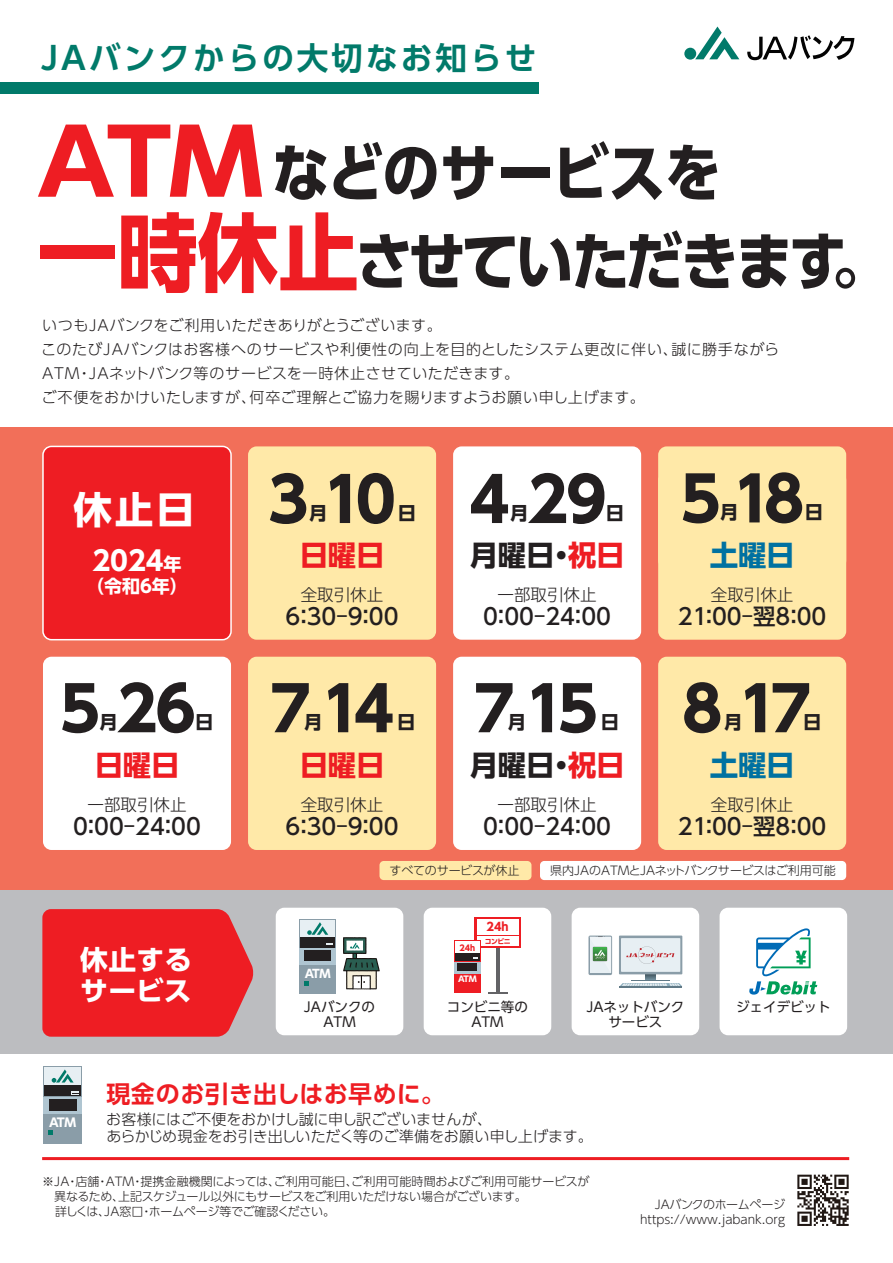
<style>
.page{position:relative;width:893px;height:1263px;background:#fff}
.page>*{position:absolute;margin:0;border:0;box-sizing:border-box;transform-origin:0 0}
.t1{font:700 62.85px/88.3px "UD Shin Go Pro";letter-spacing:-.045em;color:#231f20;scale:.91 1}
.t2{font:700 61.05px "UD Shin Go Pro";letter-spacing:-.08em;color:#231f20}
.t3{font:700 37.5px "UD Shin Go Pro";color:#fff}
.t4{font:700 31.5px "UD Shin Go Pro De";letter-spacing:.1em;color:#017a6a}
.t5{font:700 28.5px "UD Shin Go Pro";letter-spacing:-.015em;color:#231f20}
.t6{font:700 28.5px "UD Shin Go Pro";letter-spacing:-.015em;color:#ee1d23}
.t7{font:700 28.5px "UD Shin Go Pro";letter-spacing:-.01em;color:#0071a1}
.t8{font:700 27px/31px "UD Shin Go Pro";letter-spacing:.005em;color:#fff}
.t9{font:700 24px "UD Shin Go Pro De";letter-spacing:.015em;color:#ee1d23}
.t10{font:500 22.5px "UD Shin Go Pro";color:#231f20}
.t11{font:700 18.3px "UD Shin Go Pro";color:#231f20}
.t12{font:700 18px "UD Shin Go Pro";color:#fff}
.t13{font:300 16.5px "UD Shin Go Pro";color:#231f20}
.t14{font:300 15px/24px "UD Shin Go Pro";letter-spacing:.025em;color:#231f20}
.t15{font:300 15px/17.2px "UD Shin Go Pro";letter-spacing:-.01em;color:#231f20}
.t16{font:13.5px/15px "UD Shin Go Pro";color:#231f20;text-align:center}
.t17{font:300 12px/15px "UD Shin Go Pro";letter-spacing:-.01em;color:#231f20}
.t18{font:700 11.85px "UD Shin Go Pro";color:#fff}
.t19{font:700 11.4px "UD Shin Go Pro";color:#fff}
.t20{font:700 11.4px "UD Shin Go Pro";color:#ee1d23}
.t21{font:700 8.1px "UD Shin Go Pro";color:#fff}
.t22{font:700 8.1px "UD Shin Go Pro";color:#ee1d23}
.t23{font:700 6.9px "UD Shin Go Pro";color:#ee1d23}
.s1{font-size:89.7px;color:#ee1d23}
.s2{font-size:85.2px;color:#ee1d23}
.s3{font-size:18px}
.s4{color:#ee1d23}
</style>
<div class="page">
<div style="left:0;top:890px;width:893px;height:164px;background:#bcbdc0"></div>
<div style="left:0;top:428px;width:893px;height:462px;background:#f26f59"></div>
<div style="left:658px;top:657px;width:188px;height:193px;background:#ffe9a8;border-radius:9px"></div>
<hr style="left:42px;top:1157px;width:807px;height:3px;background:#ee1d23">
<div style="left:43px;top:1066px;width:39px;height:77px;background:#8a9da8"></div>
<div style="left:43px;top:1097px;width:39px;height:17px;background:#afc5d1"></div>
<div style="left:49px;top:1099px;width:28px;height:11px;background:#231f20"></div>
<div style="left:45px;top:1067px;width:36px;height:29px;background:#e7eff3"></div>
<div style="left:45px;top:1085px;width:36px;height:11px;background:#231f20"></div>
<svg style="left:72px;top:1091px;width:7px;height:2px"></svg>
<svg style="left:52px;top:1069px;width:22px;height:14px"></svg>
<svg style="left:48px;top:1130px;width:5px;height:5px"></svg>
<div style="left:43px;top:446px;width:188px;height:194px;background:#ee1d23;border-radius:9px"></div>
<div style="left:42px;top:446px;width:190px;height:194px;border:2px solid #fff;border-radius:9px"></div>
<div style="left:248px;top:446px;width:188px;height:194px;background:#ffe9a8;border-radius:9px"></div>
<div style="left:453px;top:446px;width:188px;height:194px;background:#fff;border-radius:9px"></div>
<div style="left:658px;top:446px;width:188px;height:194px;background:#ffe9a8;border-radius:9px"></div>
<div style="left:43px;top:657px;width:188px;height:193px;background:#fff;border-radius:9px"></div>
<div style="left:248px;top:657px;width:188px;height:193px;background:#ffe9a8;border-radius:9px"></div>
<div style="left:453px;top:657px;width:188px;height:193px;background:#fff;border-radius:9px"></div>
<svg style="left:747px;top:35px;width:107px;height:25px"></svg>
<svg style="left:695px;top:27px;width:44px;height:32px"></svg>
<div style="left:684px;top:48px;width:12px;height:12px;background:#017a6a;border-radius:50%"></div>
<div style="left:0;top:82px;width:539px;height:11px;background:#017a6a"></div>
<svg style="left:797px;top:1175px;width:52px;height:51px"></svg>
<svg style="left:42px;top:909px;width:212px;height:128px"></svg>
<div style="left:276px;top:908px;width:127px;height:127px;background:#fff;border-radius:9px"></div>
<div style="left:424px;top:908px;width:127px;height:127px;background:#fff;border-radius:9px"></div>
<div style="left:572px;top:908px;width:127px;height:127px;background:#fff;border-radius:9px"></div>
<div style="left:720px;top:908px;width:127px;height:127px;background:#fff;border-radius:9px"></div>
<div style="left:299px;top:919px;width:37px;height:74px;background:#8a9da8"></div>
<div style="left:299px;top:949px;width:37px;height:16px;background:#afc5d1"></div>
<div style="left:304px;top:950px;width:27px;height:11px;background:#231f20"></div>
<div style="left:300px;top:920px;width:35px;height:28px;background:#e7eff3"></div>
<div style="left:300px;top:938px;width:35px;height:10px;background:#231f20"></div>
<svg style="left:326px;top:943px;width:7px;height:2px"></svg>
<svg style="left:307px;top:922px;width:21px;height:13px"></svg>
<svg style="left:304px;top:981px;width:5px;height:4px"></svg>
<svg style="left:343px;top:937px;width:37px;height:52px"></svg>
<div style="left:588px;top:935px;width:24px;height:40px;background:#8a9da8;border-radius:2px"></div>
<svg style="left:589px;top:936px;width:22px;height:37px"></svg>
<img style="left:592px;top:947px;width:15px;height:15px">
<div style="left:619px;top:935px;width:63px;height:39px;background:#8a9da8"></div>
<div style="left:621px;top:938px;width:59px;height:34px;background:#e7eff3"></div>
<hr style="left:619px;top:986px;width:63px;height:2px;background:#607986">
<svg style="left:619px;top:946px;width:63px;height:40px"></svg>
<hr style="left:496px;top:941px;width:3px;height:51px;background:#636366">
<svg style="left:488px;top:992px;width:19px;height:1px"></svg>
<svg style="left:474px;top:917px;width:47px;height:30px"></svg>
<div style="left:477px;top:919px;width:41px;height:26px;background:#fff"></div>
<hr style="left:476px;top:935px;width:44px;height:1px;background:#ee1d23">
<div style="left:454px;top:941px;width:26px;height:52px;background:#ee1d23"></div>
<svg style="left:454px;top:962px;width:26px;height:11px"></svg>
<div style="left:458px;top:963px;width:19px;height:7px;background:#231f20"></div>
<div style="left:455px;top:941px;width:25px;height:20px;background:#fff"></div>
<div style="left:455px;top:954px;width:25px;height:7px;background:#231f20"></div>
<svg style="left:749px;top:928px;width:68px;height:66px"></svg>
<div style="left:540px;top:861px;width:306px;height:19px;background:#fff;border-radius:4px"></div>
<div style="left:379px;top:861px;width:152px;height:19px;background:#ffe9a8;border-radius:4px"></div>
<h3 class="t4" style="left:41px;top:32px;width:497px">JAバンクからの大切なお知らせ</h3>
<h1 class="t1" style="left:37px;top:127px;width:939px"><span class="s1">ATM</span> などのサービスを<br><span class="s2">一時休止</span>させていただきます。</h1>
<p class="t14" style="left:41px;top:312px;width:739px">いつもJAバンクをご利用いただきありがとうございます。<br>このたびJAバンクはお客様へのサービスや利便性の向上を目的としたシステム更改に伴い、誠に勝手ながらATM・JAネットバンク等のサービスを一時休止させていただきます。<br>ご不便をおかけいたしますが、何卒ご理解とご協力を賜りますようお願い申し上げます。</p>
<h3 class="t3" style="left:73px;top:479px;width:123px">休止日</h3>
<h3 class="t8" style="left:92px;top:545px;width:91px">2024<span class="s3">年</span></h3>
<h3 class="t12" style="left:86px;top:571px;width:103px">（令和6年）</h3>
<h2 class="t2" style="left:60px;top:659px;width:137px">526</h2>
<h3 class="t11" style="left:99px;top:707px;width:20px">月</h3>
<h3 class="t11" style="left:195px;top:707px;width:20px">日</h3>
<h3 class="t6" style="left:95px;top:741px;width:86px">日曜日</h3>
<h3 class="t13" style="left:88px;top:791px;width:100px">一部取引休止</h3>
<h3 class="t10" style="left:73px;top:808px;width:129px">0：00‒24：00</h3>
<h3 class="t8" style="left:80px;top:943px;width:114px">休止するサービス</h3>
<h2 class="t2" style="left:268px;top:450px;width:129px">3 10</h2>
<h3 class="t11" style="left:309px;top:498px;width:20px">月</h3>
<h3 class="t11" style="left:398px;top:498px;width:20px">日</h3>
<h3 class="t6" style="left:300px;top:532px;width:86px">日曜日</h3>
<h3 class="t13" style="left:301px;top:581px;width:84px">全取引休止</h3>
<h3 class="t10" style="left:286px;top:598px;width:114px">6：30‒9：00</h3>
<h2 class="t2" style="left:270px;top:659px;width:125px">714</h2>
<h3 class="t11" style="left:304px;top:707px;width:20px">月</h3>
<h3 class="t11" style="left:397px;top:707px;width:20px">日</h3>
<h3 class="t6" style="left:300px;top:741px;width:86px">日曜日</h3>
<h3 class="t13" style="left:301px;top:791px;width:84px">全取引休止</h3>
<h3 class="t10" style="left:286px;top:808px;width:114px">6：30‒9：00</h3>
<h2 class="t2" style="left:469px;top:450px;width:139px">4 29</h2>
<h3 class="t11" style="left:510px;top:498px;width:20px">月</h3>
<h3 class="t11" style="left:606px;top:498px;width:20px">日</h3>
<h3 class="t5" style="left:470px;top:532px;width:156px">月曜日・<span class="s4">祝日</span></h3>
<h3 class="t13" style="left:498px;top:581px;width:100px">一部取引休止</h3>
<h3 class="t10" style="left:483px;top:598px;width:129px">0：00‒24：00</h3>
<h2 class="t2" style="left:474px;top:659px;width:125px">715</h2>
<h3 class="t11" style="left:508px;top:707px;width:20px">月</h3>
<h3 class="t11" style="left:601px;top:707px;width:20px">日</h3>
<h3 class="t5" style="left:470px;top:741px;width:156px">月曜日・<span class="s4">祝日</span></h3>
<h3 class="t13" style="left:498px;top:791px;width:100px">一部取引休止</h3>
<h3 class="t10" style="left:483px;top:808px;width:129px">0：00‒24：00</h3>
<h2 class="t2" style="left:680px;top:449px;width:125px">5 18</h2>
<h3 class="t11" style="left:720px;top:498px;width:20px">月</h3>
<h3 class="t11" style="left:805px;top:498px;width:20px">日</h3>
<h3 class="t7" style="left:710px;top:532px;width:86px">土曜日</h3>
<h3 class="t13" style="left:711px;top:581px;width:84px">全取引休止</h3>
<h3 class="t10" style="left:678px;top:598px;width:150px">21：00‒翌8：00</h3>
<h2 class="t2" style="left:682px;top:659px;width:131px">8 17</h2>
<h3 class="t11" style="left:724px;top:707px;width:20px">月</h3>
<h3 class="t11" style="left:803px;top:707px;width:20px">日</h3>
<h3 class="t7" style="left:710px;top:741px;width:86px">土曜日</h3>
<h3 class="t13" style="left:711px;top:791px;width:84px">全取引休止</h3>
<h3 class="t10" style="left:678px;top:808px;width:150px">21：00‒翌8：00</h3>
<p class="t17" style="left:390px;top:863px;width:131px">すべてのサービスが休止</p>
<p class="t17" style="left:550px;top:863px;width:287px">県内JAのATMとJAネットバンクサービスはご利用可能</p>
<p class="t19" style="left:305px;top:964px;width:27px">ATM</p>
<p class="t22" style="left:459px;top:942px;width:17px">24h</p>
<p class="t20" style="left:486px;top:917px;width:24px">24h</p>
<p class="t23" style="left:485px;top:935px;width:27px">コンビニ</p>
<p class="t21" style="left:458px;top:973px;width:20px">ATM</p>
<p class="t16" style="left:304px;top:999px;width:73px">JAバンクの<br>ATM</p>
<p class="t16" style="left:736px;top:999px;width:96px">ジェイデビット</p>
<p class="t16" style="left:447px;top:999px;width:82px">コンビニ等の<br>ATM</p>
<p class="t16" style="left:586px;top:999px;width:100px">JAネットバンクサービス</p>
<h3 class="t9" style="left:106px;top:1074px;width:340px">現金のお引き出しはお早めに。</h3>
<p class="t15" style="left:106px;top:1110px;width:488px">お客様にはご不便をおかけし誠に申し訳ございませんが、<br>あらかじめ現金をお引き出しいただく等のご準備をお願い申し上げます。</p>
<p class="t17" style="left:54px;top:1173px;width:537px;text-indent:-12px">※JA・店舗・ATM・提携金融機関によっては、ご利用可能日、ご利用可能時間およびご利用可能サービスが異なるため、上記スケジュール以外にもサービスをご利用いただけない場合がございます。<br>詳しくは、JA窓口・ホームページ等でご確認ください。</p>
<p class="t18" style="left:49px;top:1113px;width:29px">ATM</p>
<p class="t17" style="left:640px;top:1196px;width:147px;text-align:right">JAバンクのホームページhttps://www.jabank.org</p>
</div>
